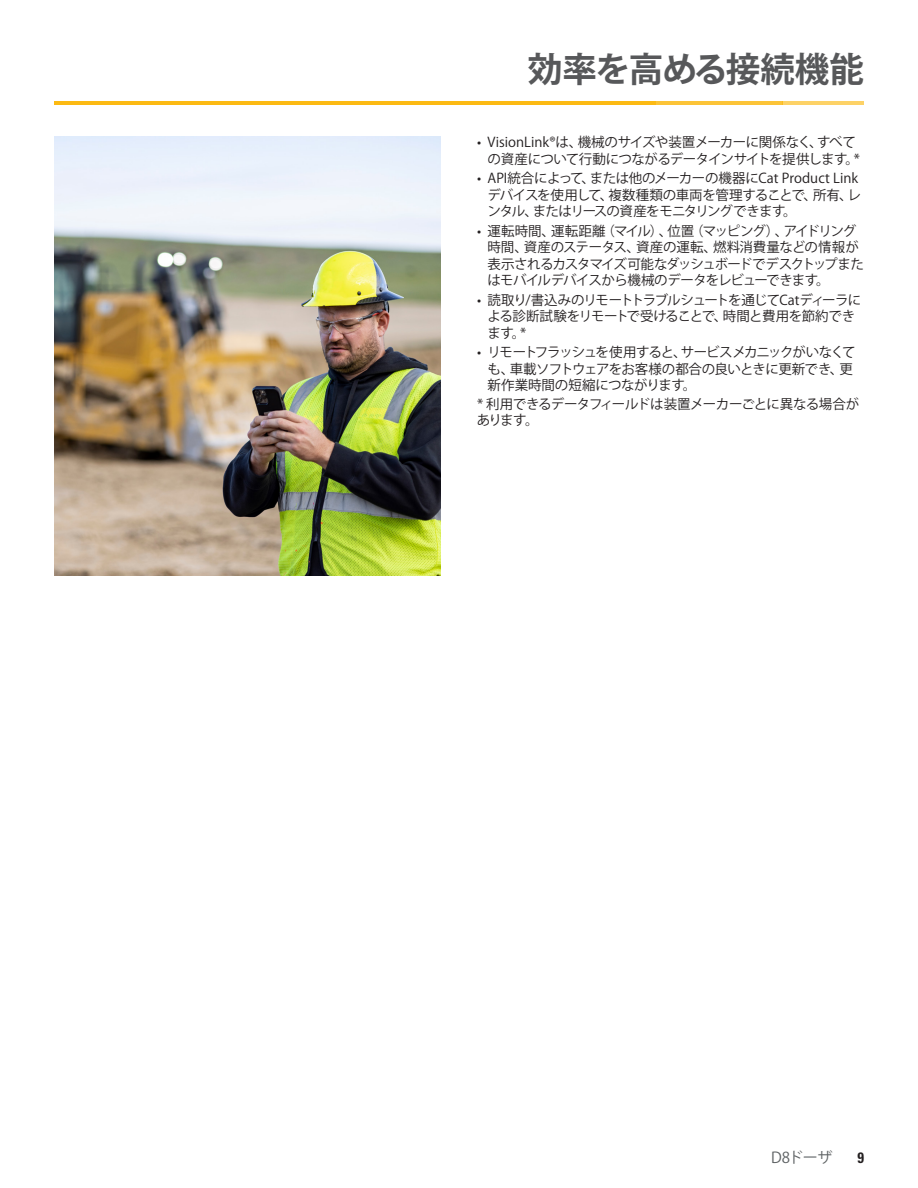
<style>
.page{position:relative;width:918px;height:1188px;background:#fff}
.page>*{position:absolute;margin:0;border:0;box-sizing:border-box;transform-origin:0 0}
.Headline_medium_gray{font:700 34.5px "Koz Go Pr 6 N";letter-spacing:-.02em;color:#57585a}
.Running_footer-RH{font:15px "Koz Go Pr 6 N";letter-spacing:-.025em;color:#5d6163}
.t1{font:15px "Univers LTCYR 67 Bold Cond";color:#231f20}
.Feature_Textp{font:13.5px/16.5px "Koz Go Pr 6 N";letter-spacing:-.04em;color:#231f20}
</style>
<div class="page">
<hr style="left:54px;top:101px;width:601px;height:4px;background:#fcba13">
<hr style="left:654px;top:101px;width:128px;height:4px;background:#fcc437">
<hr style="left:782px;top:101px;width:82px;height:4px;background:#fdd266">
<img style="left:54px;top:136px;width:387px;height:440px">
<p class="Headline_medium_gray" style="left:528px;top:50px;width:338px">効率を高める接続機能</p>
<p class="Feature_Textp" style="left:477px;top:134px;width:384px;text-align:right">• VisionLink®は、機械のサイズや装置メーカーに関係なく、すべての資産について行動につながるデータインサイトを提供します。*</p>
<p class="Feature_Textp" style="left:488px;top:170px;width:375px;text-indent:-10px">• API統合によって、または他のメーカーの機器にCat Product Linkデバイスを使用して、複数種類の車両を管理することで、所有、レンタル、またはリースの資産をモニタリングできます。</p>
<p class="Feature_Textp" style="left:488px;top:223px;width:378px;text-indent:-10px">• 運転時間、運転距離（マイル）、位置（マッピング）、アイドリング時間、資産のステータス、資産の運転、燃料消費量などの情報が表示されるカスタマイズ可能なダッシュボードでデスクトップまたはモバイルデバイスから機械のデータをレビューできます。</p>
<p class="Feature_Textp" style="left:488px;top:292px;width:375px;text-indent:-10px">• 読取り/書込みのリモートトラブルシュートを通じてCatディーラによる診断試験をリモートで受けることで、時間と費用を節約できます。*</p>
<p class="Feature_Textp" style="left:488px;top:344px;width:370px;text-indent:-10px">• リモートフラッシュを使用すると、サービスメカニックがいなくても、車載ソフトウェアをお客様の都合の良いときに更新でき、更新作業時間の短縮につながります。</p>
<p class="Feature_Textp" style="left:477px;top:396px;width:384px">* 利用できるデータフィールドは装置メーカーごとに異なる場合があります。</p>
<p class="Running_footer-RH" style="left:771px;top:1149px;width:63px">D8ドーザ</p>
<p class="t1" style="left:857px;top:1148px;width:8px">9</p>
</div>
